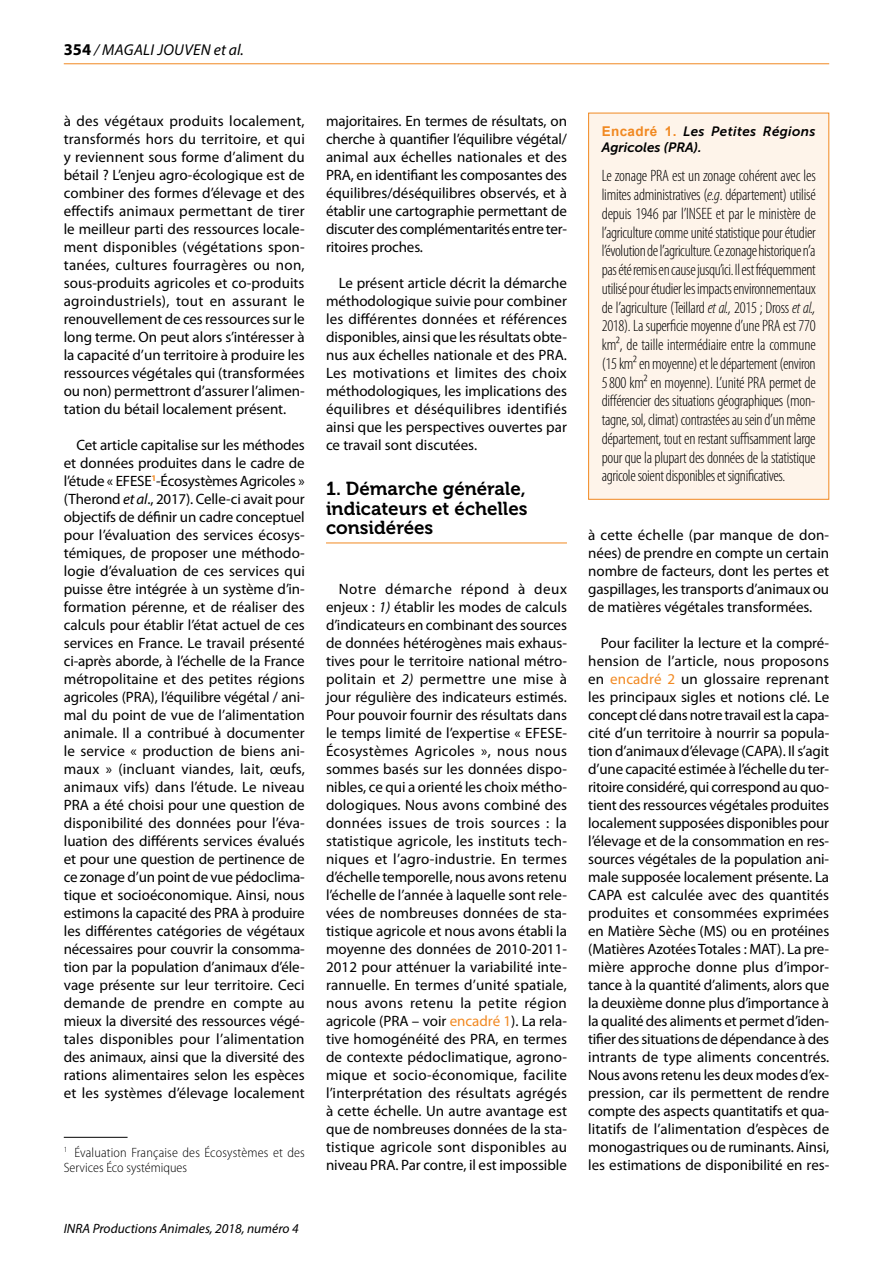
<style>
.page{position:relative;width:893px;height:1263px;background:#fff}
.page>*{position:absolute;margin:0;border:0;box-sizing:border-box;transform-origin:0 0}
.t1{font:18.75px/19.5px "Museo 700";color:#000;text-align:justify}
.t2{font:300 condensed 16.5px/18.8px "Myriad Pro";letter-spacing:-.02em;color:#000;text-align:justify}
.t3{font:italic 15.75px "Myriad Pro";color:#000}
.t4{font:15px/18px "Myriad Pro";color:#000;text-align:justify}
.t5{font:300 semi-condensed 13.5px/15px "Myriad Pro";letter-spacing:.01em;color:#000}
.t6{font:italic 13.5px/15.8px "Museo Sans 700";letter-spacing:.025em;color:#000}
.t7{font:italic 13.5px "Myriad Pro";color:#000}
.s1{font-weight:700;font-style:normal;font-size:16.5px}
.s2{font-style:italic}
.s3{color:#f18922}
.s4{font-family:"Arial";font-weight:700;font-style:normal;color:#f18922}
</style>
<div class="page">
<hr style="left:64px;top:63px;width:765px;height:1px;background:#f18922">
<hr style="left:64px;top:1137px;width:64px;height:1px;background:#000">
<hr style="left:326px;top:543px;width:241px;height:1px;background:#f18922">
<div style="left:589px;top:113px;width:240px;height:386px;background:#fef4ea"></div>
<div style="left:588px;top:113px;width:241px;height:387px;border:1px solid #f18922"></div>
<p class="t3" style="left:64px;top:40px;width:61px"><span class="s1">354</span> / Magali</p>
<p class="t3" style="left:157px;top:40px;width:11px">jouven</p>
<p class="t3" style="left:214px;top:40px;width:31px">et al.</p>
<p class="t4" style="left:64px;top:112px;width:243px">à des végétaux produits localement, transformés hors du territoire, et qui y reviennent sous forme d’aliment du bétail ? L’enjeu agro-écologique est de combiner des formes d’élevage et des effectifs animaux permettant de tirer le meilleur parti des ressources locale&shy;ment disponibles (végétations spon&shy;tanées, cultures fourragères ou non, sous-produits agricoles et co-produits agroindustriels), tout en assurant le renouvellement de ces ressources sur le long terme. On peut alors s’intéresser à la capacité d’un territoire à produire les ressources végétales qui (transformées ou non) permettront d’assurer l’alimen&shy;tation du bétail localement présent.</p>
<p class="t4" style="left:64px;top:436px;width:243px;text-indent:13px">Cet article capitalise sur les méthodes et données produites dans le cadre de l’étude « EFESE<sup>1</sup>-Écosystèmes Agricoles » (Therond <span class="s2">et al</span>., 2017). Celle-ci avait pour objectifs de définir un cadre conceptuel pour l’évaluation des services écosys&shy;témiques, de proposer une méthodo&shy;logie d’évaluation de ces services qui puisse être intégrée à un système d’in&shy;formation pérenne, et de réaliser des calculs pour établir l’état actuel de ces services en France. Le travail présenté ci-après aborde, à l’échelle de la France métropolitaine et des petites régions agricoles (PRA), l’équilibre végétal / ani&shy;mal du point de vue de l’alimentation animale. Il a contribué à documenter le service « production de biens ani&shy;maux » (incluant viandes, lait, œufs, animaux vifs) dans l’étude. Le niveau PRA a été choisi pour une question de disponibilité des données pour l’éva&shy;luation des différents services évalués et pour une question de pertinence de ce zonage d’un point de vue pédoclima&shy;tique et socioéconomique. Ainsi, nous estimons la capacité des PRA à produire les différentes catégories de végétaux nécessaires pour couvrir la consomma&shy;tion par la population d’animaux d’éle&shy;vage présente sur leur territoire. Ceci demande de prendre en compte au mieux la diversité des ressources végé&shy;tales disponibles pour l’alimentation des animaux, ainsi que la diversité des rations alimentaires selon les espèces et les systèmes d’élevage localement</p>
<p class="t5" style="left:64px;top:1144px;width:243px"><sup>1</sup> Évaluation Française des Écosystèmes et des<br>Services Éco systémiques</p>
<p class="t7" style="left:64px;top:1220px;width:236px">INRA Productions Animales, 2018, numéro 4</p>
<p class="t4" style="left:326px;top:112px;width:243px">majoritaires. En termes de résultats, on cherche à quantifier l’équilibre végétal/ animal aux échelles nationales et des PRA, en identifiant les composantes des équilibres/déséquilibres observés, et à établir une cartographie permettant de discuter des complémentarités entre ter&shy;ritoires proches.</p>
<p class="t4" style="left:326px;top:274px;width:243px;text-indent:13px">Le présent article décrit la démarche méthodologique suivie pour combiner les différentes données et références disponibles, ainsi que les résultats obte&shy;nus aux échelles nationale et des PRA.<br>Les motivations et limites des choix méthodologiques, les implications des équilibres et déséquilibres identifiés ainsi que les perspectives ouvertes par ce travail sont discutées.</p>
<p class="t1" style="left:326px;top:479px;width:203px">1. Démarche générale, indicateurs et échelles considérées</p>
<p class="t4" style="left:326px;top:580px;width:243px;text-indent:13px">Notre démarche répond à deux enjeux : <span class="s2">1)</span> établir les modes de calculs d’indicateurs en combinant des sources de données hétérogènes mais exhaus&shy;tives pour le territoire national métro&shy;politain et <span class="s2">2)</span> permettre une mise à jour régulière des indicateurs estimés.<br>Pour pouvoir fournir des résultats dans le temps limité de l’expertise « EFESE-Écosystèmes Agricoles », nous nous sommes basés sur les données dispo&shy;nibles, ce qui a orienté les choix métho&shy;dologiques. Nous avons combiné des données issues de trois sources : la statistique agricole, les instituts tech&shy;niques et l’agro-industrie. En termes d’échelle temporelle, nous avons retenu l’échelle de l’année à laquelle sont rele&shy;vées de nombreuses données de sta&shy;tistique agricole et nous avons établi la moyenne des données de 2010-2011- 2012 pour atténuer la variabilité inte&shy;rannuelle. En termes d’unité spatiale, nous avons retenu la petite région agricole (PRA – voir <span class="s3">encadré 1</span>). La rela&shy;tive homogénéité des PRA, en termes de contexte pédoclimatique, agrono&shy;mique et socio-économique, facilite l’interprétation des résultats agrégés à cette échelle. Un autre avantage est que de nombreuses données de la sta&shy;tistique agricole sont disponibles au niveau PRA. Par contre, il est impossible</p>
<p class="t6" style="left:602px;top:124px;width:215px"><span class="s4">Encadré 1.</span> Les Petites Régions<br>Agricoles (PRA).</p>
<p class="t2" style="left:602px;top:167px;width:216px">Le zonage PRA est un zonage cohérent avec les limites administratives (<span class="s2">e.g</span>. département) utilisé depuis 1946 par l’INSEE et par le ministère de l’agriculture comme unité statistique pour étudier l’évolution de l’agriculture. Ce zonage historique n’a pas été remis en cause jusqu’ici. Il est fréquemment utilisé pour étudier les impacts environnementaux de l’agriculture (Teillard <span class="s2">et al.,</span> 2015 ; Dross <span class="s2">et al., </span>2018). La superficie moyenne d’une PRA est 770 km², de taille intermédiaire entre la commune (15 km² en moyenne) et le département (environ 5800 km² en moyenne). L’unité PRA permet de différencier des situations géographiques (mon&shy;tagne, sol, climat) contrastées au sein d’un même département, tout en restant suffisamment large pour que la plupart des données de la statistique agricole soient disponibles et significatives.</p>
<p class="t4" style="left:588px;top:526px;width:242px">à cette échelle (par manque de don&shy;nées) de prendre en compte un certain nombre de facteurs, dont les pertes et gaspillages, les transports d’animaux ou de matières végétales transformées.</p>
<p class="t4" style="left:588px;top:634px;width:243px;text-indent:13px">Pour faciliter la lecture et la compré&shy;hension de l’article, nous proposons en <span class="s3">encadré 2</span> un glossaire reprenant les principaux sigles et notions clé. Le concept clé dans notre travail est la capa&shy;cité d’un territoire à nourrir sa popula&shy;tion d’animaux d’élevage (CAPA). Il s’agit d’une capacité estimée à l’échelle du ter&shy;ritoire considéré, qui correspond au quo&shy;tient des ressources végétales produites localement supposées disponibles pour l’élevage et de la consommation en res&shy;sources végétales de la population ani&shy;male supposée localement présente. La CAPA est calculée avec des quantités produites et consommées exprimées en Matière Sèche (MS) ou en protéines (Matières Azotées Totales : MAT). La pre&shy;mière approche donne plus d’impor&shy;tance à la quantité d’aliments, alors que la deuxième donne plus d’importance à la qualité des aliments et permet d’iden&shy;tifier des situations de dépendance à des intrants de type aliments concentrés.<br>Nous avons retenu les deux modes d’ex&shy;pression, car ils permettent de rendre compte des aspects quantitatifs et qua&shy;litatifs de l’alimentation d’espèces de monogastriques ou de ruminants. Ainsi, les estimations de disponibilité en res-</p>
</div>
